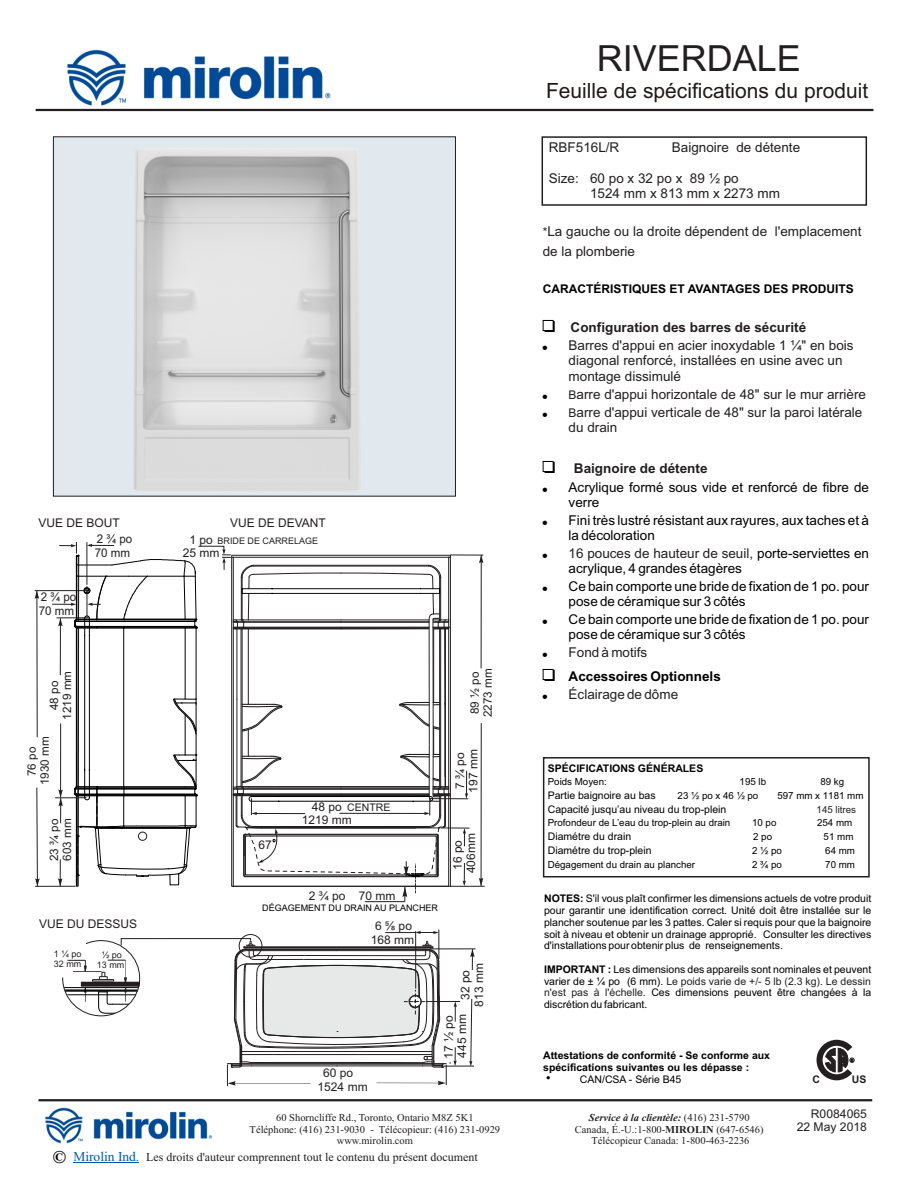
<style>
.page{position:relative;width:918px;height:1188px;background:#fff}
.page>*{position:absolute;margin:0;border:0;box-sizing:border-box;transform-origin:0 0}
.t1{font:36px "Arial";color:#231f20}
.t2{font:21px "Arial";color:#1f1a17}
.t3{font:13.5px/15.1px "Arial";color:#231f20}
.t4{font:13.5px/15.1px "Arial";color:#000}
.t5{font:700 13.5px "Arial";color:#231f20}
.t6{font:700 13.5px "Arial";color:#000}
.t7{font:12px/13.4px "Arial";color:#231f20;text-align:center}
.t8{font:12px "Times New Roman";color:#231f20}
.t9{font:700 12px "Arial";color:#000}
.t10{font:12px/13.5px "Arial";color:#231f20;scale:.96 1}
.t11{font:11.7px/13px "Arial";color:#231f20;text-align:center}
.t12{font:10.5px/11.7px "Arial";color:#000;text-align:justify}
.t13{font:10.5px/11.4px "Times New Roman";color:#231f20;text-align:center}
.t14{font:700 10.5px/11.7px "Arial";color:#000}
.t15{font:10.5px "Arial";color:#231f20}
.t16{font:700 10.5px "Arial";color:#231f20}
.t17{font:9.75px "Arial";color:#000}
.t18{font:9.75px "Arial";color:#231f20}
.t19{font:9px/10.1px "Arial";color:#231f20;text-align:center}
.t20{font:9px "Arial";color:#000}
.s1{font-weight:700;font-size:18px;color:#000}
.s2{font-size:13.5px;color:#0058a6}
.s3{font-size:12px}
.s4{color:#231f20}
.s5{font-weight:700}
.s6{font-weight:700;font-style:italic}
</style>
<div class="page">
<img style="left:63px;top:49px;width:271px;height:60px">
<hr style="left:36px;top:109px;width:837px;height:2px;background:#231f20">
<img style="left:45px;top:1107px;width:168px;height:37px">
<hr style="left:38px;top:1099px;width:834px;height:2px;background:#231f20">
<hr style="left:35px;top:886px;width:41px;height:1px;background:#231f20">
<svg style="left:35px;top:787px;width:5px;height:100px"></svg>
<hr style="left:37px;top:591px;width:1px;height:146px;background:#231f20">
<svg style="left:35px;top:591px;width:4px;height:8px"></svg>
<hr style="left:35px;top:590px;width:56px;height:1px;background:#231f20">
<div style="left:542px;top:136px;width:325px;height:70px;border:2px solid #231f20"></div>
<hr style="left:73px;top:1162px;width:66px;height:1px;background:#0058a6">
<div style="left:53px;top:136px;width:403px;height:360px;background:#e1e9ee"></div>
<img style="left:133px;top:148px;width:228px;height:343px">
<svg style="left:52px;top:542px;width:818px;height:544px"></svg>
<p class="t7" style="left:39px;top:517px;width:83px">VUE DE BOUT</p>
<p class="t10" style="left:39px;top:591px;width:41px">2 ¾ po<br>70 mm</p>
<p class="t10" style="left:95px;top:533px;width:41px">2 ¾ po<br>70 mm</p>
<p class="t11" style="left:49px;top:720px;width:50px;rotate:-90deg">48 po<br>1219 mm</p>
<p class="t11" style="left:26px;top:785px;width:50px;rotate:-90deg">76 po<br>1930 mm</p>
<p class="t11" style="left:49px;top:861px;width:44px;text-align:left;rotate:-90deg">23 ¾ po<br>603 mm</p>
<p class="t7" style="left:39px;top:918px;width:100px">VUE DU DESSUS</p>
<p class="t19" style="left:54px;top:950px;width:29px;text-align:left">1 ¼ po<br>32 mm</p>
<p class="t19" style="left:97px;top:950px;width:29px">½ po<br>13 mm</p>
<p class="t7" style="left:230px;top:517px;width:97px">VUE DE DEVANT</p>
<p class="t19" style="left:218px;top:536px;width:102px">BRIDE DE CARRELAGE</p>
<p class="t7" style="left:183px;top:534px;width:38px">1 po<br>25 mm</p>
<p class="t7" style="left:259px;top:839px;width:15px">67</p>
<p class="t7" style="left:302px;top:801px;width:52px">48 po<br>1219 mm</p>
<p class="t15" style="left:347px;top:804px;width:45px">CENTRE</p>
<p class="t7" style="left:309px;top:890px;width:88px">2 ¾ po 70 mm</p>
<p class="t20" style="left:262px;top:905px;width:177px">DÉGAGEMENT DU DRAIN AU PLANCHER</p>
<p class="t7" style="left:371px;top:920px;width:45px">6 ⅝ po<br>168 mm</p>
<p class="t11" style="left:469px;top:717px;width:50px;text-align:left;rotate:-90deg">89 ½ po<br>2273 mm</p>
<p class="t7" style="left:454px;top:793px;width:45px;text-align:left;rotate:-90deg">7 ¾ po<br>197 mm</p>
<p class="t7" style="left:452px;top:873px;width:42px;text-align:left;rotate:-90deg">16 po<br>406mm</p>
<p class="t7" style="left:460px;top:1007px;width:45px;rotate:-90deg">32 po<br>813 mm</p>
<p class="t7" style="left:318px;top:1068px;width:52px;text-align:left;text-indent:5px">60 po<br>1524 mm</p>
<p class="t7" style="left:443px;top:1059px;width:46px;text-align:left;rotate:-90deg">17 ½ po<br>445 mm</p>
<p class="t13" style="left:250px;top:1113px;width:252px">60 Shorncliffe Rd., Toronto, Ontario M8Z 5K1<br>Téléphone: (416) 231-9030 - Télécopieur: (416) 231-0929 www.mirolin.com</p>
<p class="t8" style="left:53px;top:1153px;width:427px"><span class="s1">©</span> <span class="s2">Mirolin Ind.</span> Les droits d'auteur comprennent tout le contenu du présent document</p>
<h1 class="t1" style="left:597px;top:45px;width:206px">RIVERDALE</h1>
<h2 class="t2" style="left:546px;top:83px;width:324px">Feuille de spécifications du produit</h2>
<p class="t3" style="left:549px;top:141px;width:72px">RBF516L/R</p>
<p class="t3" style="left:672px;top:141px;width:130px">Baignoire de détente</p>
<p class="t3" style="left:590px;top:172px;width:191px;text-indent:-41px">Size: 60 po x 32 po x 89 ½ po<br>1524 mm x 813 mm x 2273 mm</p>
<p class="t3" style="left:543px;top:223px;width:320px;line-height:20.1px"><span class="s3">*</span>La gauche ou la droite dépendent de l'emplacement de la plomberie</p>
<p class="t9" style="left:543px;top:284px;width:312px">CARACTÉRISTIQUES ET AVANTAGES DES PRODUITS</p>
<p class="t5" style="left:571px;top:322px;width:237px">Configuration des barres de sécurité</p>
<p class="t3" style="left:569px;top:339px;width:287px">Barres d'appui en acier inoxydable 1 ¼" en bois diagonal renforcé, installées en usine avec un montage dissimulé</p>
<p class="t3" style="left:569px;top:386px;width:299px;line-height:18.1px"><span class="s3">B</span>arre d'appui horizontale de 48" sur le mur arrière<br><span class="s3">B</span>arre d'appui verticale de 48" sur la paroi latérale</p>
<p class="t3" style="left:569px;top:421px;width:50px">du drain</p>
<p class="t5" style="left:574px;top:464px;width:135px">Baignoire de détente</p>
<p class="t4" style="left:569px;top:480px;width:302px">Acrylique formé sous vide et renforcé de fibre de verre</p>
<p class="t4" style="left:569px;top:514px;width:302px">Fini très lustré résistant aux rayures, aux taches et à la décoloration</p>
<p class="t4" style="left:569px;top:547px;width:302px"><span class="s4">16 pouces de hauteur de seuil,</span> porte-serviettes en acrylique, 4 grandes étagères</p>
<p class="t4" style="left:569px;top:580px;width:302px">Ce bain comporte une bride de fixation de 1 po. pour pose de céramique sur 3 côtés</p>
<p class="t4" style="left:569px;top:613px;width:302px">Ce bain comporte une bride de fixation de 1 po. pour pose de céramique sur 3 côtés</p>
<p class="t3" style="left:569px;top:646px;width:80px">Fond à motifs</p>
<p class="t6" style="left:569px;top:671px;width:154px">Accessoires Optionnels</p>
<p class="t3" style="left:569px;top:688px;width:111px">Éclairage de dôme</p>
<p class="t14" style="left:548px;top:763px;width:157px">SPÉCIFICATIONS GÉNÉRALES</p>
<p class="t17" style="left:548px;top:778px;width:61px">Poids Moyen:</p>
<p class="t17" style="left:740px;top:778px;width:28px">195 lb</p>
<p class="t17" style="left:820px;top:778px;width:25px">89 kg</p>
<p class="t12" style="left:548px;top:791px;width:109px">Partie baignoire au bas</p>
<p class="t17" style="left:678px;top:792px;width:82px">23 ½ po x 46 ½ po</p>
<p class="t17" style="left:777px;top:792px;width:88px">597 mm x 1181 mm</p>
<p class="t12" style="left:548px;top:805px;width:180px">Capacité jusqu’au niveau du trop-plein</p>
<p class="t18" style="left:817px;top:806px;width:41px">145 litres</p>
<p class="t17" style="left:548px;top:819px;width:184px">Profondeur de L’eau du trop-plein au drain</p>
<p class="t17" style="left:752px;top:819px;width:26px">10 po</p>
<p class="t17" style="left:817px;top:819px;width:37px">254 mm</p>
<p class="t12" style="left:548px;top:832px;width:85px">Diamétre du drain</p>
<p class="t17" style="left:753px;top:833px;width:20px">2 po</p>
<p class="t17" style="left:824px;top:833px;width:31px">51 mm</p>
<p class="t12" style="left:548px;top:846px;width:105px">Diamétre du trop-plein</p>
<p class="t17" style="left:752px;top:847px;width:31px">2 ½ po</p>
<p class="t17" style="left:825px;top:847px;width:31px">64 mm</p>
<p class="t17" style="left:548px;top:861px;width:149px">Dégagement du drain au plancher</p>
<p class="t17" style="left:752px;top:861px;width:31px">2 ¾ po</p>
<p class="t17" style="left:825px;top:861px;width:31px">70 mm</p>
<p class="t12" style="left:544px;top:894px;width:329px"><span class="s5">NOTES:</span> S'il vous plaît confirmer les dimensions actuels de votre produit pour garantir une identification correct. Unité doit être installée sur le plancher soutenue par les 3 pattes. Caler si requis pour que la baignoire soit à niveau et obtenir un drainage approprié. Consulter les directives d'installations pour obtenir plus de renseignements.</p>
<p class="t12" style="left:544px;top:964px;width:329px"><span class="s5">IMPORTANT :</span> Les dimensions des appareils sont nominales et peuvent varier de ± ¼ po (6 mm). <span class="s4">Le poids varie de +/- 5 lb (2.3 kg). Le dessin n'est pas à l'échelle.</span> Ces dimensions peuvent être changées à la discrétion du fabricant.</p>
<p class="t14" style="left:543px;top:1050px;width:228px">Attestations de conformité - Se conforme aux spécifications suivantes ou les dépasse :</p>
<p class="t12" style="left:580px;top:1075px;width:103px">CAN/CSA - Série B45</p>
<p class="t16" style="left:812px;top:1076px;width:9px">C</p>
<p class="t16" style="left:852px;top:1076px;width:16px">US</p>
<p class="t13" style="left:575px;top:1113px;width:190px"><span class="s6">Service à la clientèle:</span> (416) 231-5790<br>Canada, É.-U.:1-800-<span class="s5">MIROLIN</span> (647-6546)<br>Télécopieur Canada: 1-800-463-2236</p>
<p class="t7" style="left:797px;top:1108px;width:72px;text-align:right">R0084065<br>22 May 2018</p>
</div>
